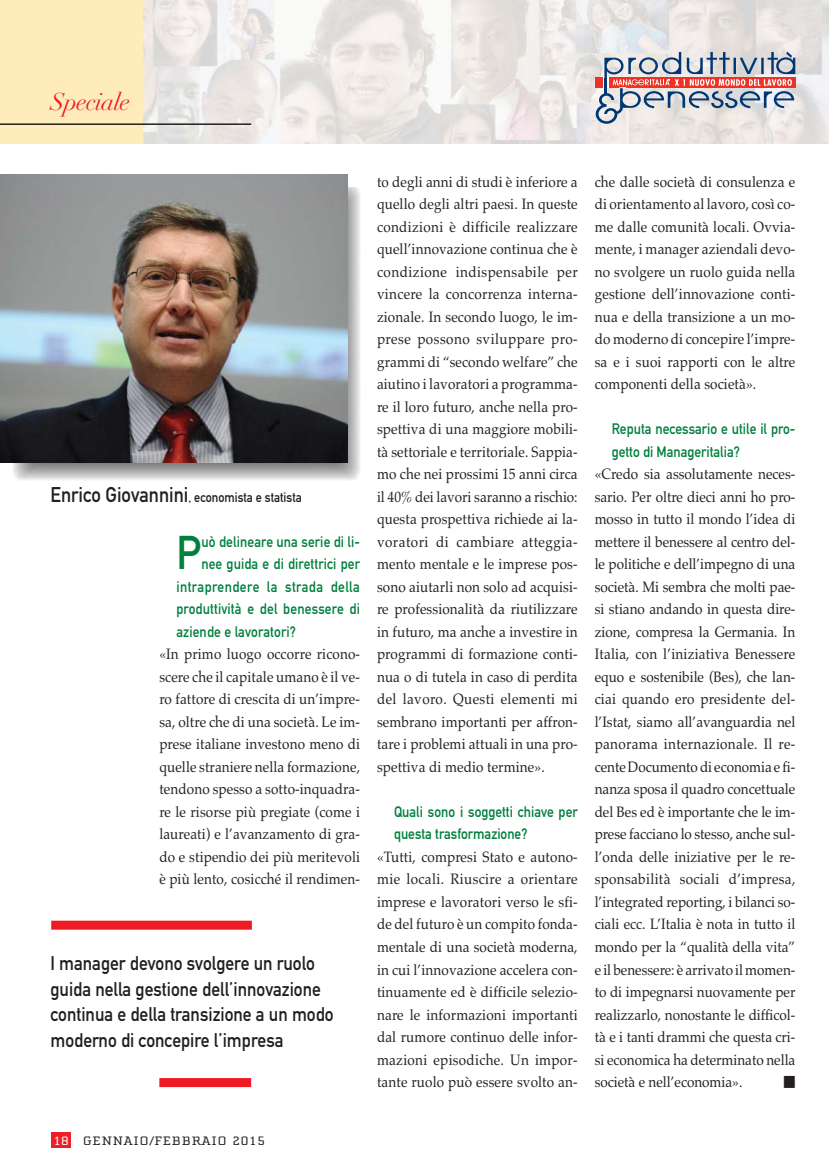
<style>
.page{position:relative;width:830px;height:1170px;background:#fff}
.page>*{position:absolute;margin:0;border:0;box-sizing:border-box;transform-origin:0 0}
.t1{font:46.65px "DIN Mittelschrift";color:#007f3d;scale:.9 1}
.t2{font:italic 24px "Didot LH";letter-spacing:-.025em;color:#ed1c24}
.t3{font:19.5px/25.5px "DIN Mittelschrift";color:#231f20;scale:.9 1}
.t4{font:15px/22.5px "Palatino";letter-spacing:.01em;color:#231f20;text-align:justify;scale:.9 1}
.t5{font:15px/22.5px "DIN Mittelschrift";letter-spacing:.01em;color:#007f3d;scale:.9 1}
.t6{font:15px "DIN Mittelschrift";letter-spacing:.035em;color:#007f3d;scale:.9 1}
.t7{font:13.5px "DIN Mittelschrift";color:#231f20;scale:.9 1}
.t8{font:12.6px "Cholla Slab";letter-spacing:.05em;color:#231f20;scale:1.2 1}
.s1{font-size:21px}
.s2{color:#fff}
</style>
<div class="page">
<img style="left:12px;top:187px;width:348px;height:293px">
<img style="left:142px;top:0;width:687px;height:143px">
<div style="left:595px;top:77px;width:200px;height:10px;background:#ee3224"></div>
<svg style="left:595px;top:51px;width:199px;height:73px;background:#c5b6bc"></svg>
<div style="left:0;top:0;width:142px;height:143px;background:#ffecbb"></div>
<div style="left:51px;top:1131px;width:20px;height:16px;background:#ed1e25"></div>
<hr style="left:0;top:123px;width:251px;height:2px;background:#231f20">
<img style="left:0;top:174px;width:347px;height:288px">
<div style="left:51px;top:920px;width:201px;height:9px;background:#ed1c24"></div>
<div style="left:159px;top:1077px;width:92px;height:9px;background:#ed1c24"></div>
<h2 class="t2" style="left:50px;top:92px;width:81px">Speciale</h2>
<p class="t7" style="left:50px;top:492px;width:280px"><span class="s1">Enrico Giovannini</span>, economista e statista</p>
<h1 class="t1" style="left:176px;top:536px;width:29px">P</h1>
<p class="t5" style="left:201px;top:531px;width:177px">uò delineare una serie di li-</p>
<p class="t5" style="left:201px;top:554px;width:178px">nee guida e di direttrici per</p>
<p class="t6" style="left:176px;top:581px;width:205px">intraprendere la strada della</p>
<p class="t5" style="left:176px;top:599px;width:205px">produttività e del benessere di</p>
<p class="t5" style="left:176px;top:621px;width:134px">aziende e lavoratori?</p>
<p class="t4" style="left:159px;top:644px;width:224px">«In primo luogo occorre ricono&shy;scere che il capitale umano è il ve&shy;ro fattore di crescita di un’impre&shy;sa, oltre che di una società. Le im&shy;prese italiane investono meno di quelle straniere nella formazione, tendono spesso a sotto-inquadra&shy;re le risorse più pregiate (come i laureati) e l’avanzamento di gra&shy;do e stipendio dei più meritevoli è più lento, cosicché il rendimen-</p>
<h3 class="t3" style="left:50px;top:952px;width:316px">I manager devono svolgere un ruolo guida nella gestione dell’innovazione continua e della transizione a un modo moderno di concepire l’impresa</h3>
<p class="t4" style="left:377px;top:172px;width:224px">to degli anni di studi è inferiore a quello degli altri paesi. In queste condizioni è difficile realizzare quell’innovazione continua che è condizione indispensabile per vincere la concorrenza interna&shy;zionale. In secondo luogo, le im&shy;prese possono sviluppare pro&shy;grammi di “secondo welfare” che aiutino i lavoratori a programma&shy;re il loro futuro, anche nella pro&shy;spettiva di una maggiore mobili&shy;tà settoriale e territoriale. Sappia&shy;mo che nei prossimi 15 anni circa il 40% dei lavori saranno a rischio: questa prospettiva richiede ai la&shy;voratori di cambiare atteggia&shy;mento mentale e le imprese pos&shy;sono aiutarli non solo ad acquisi&shy;re professionalità da riutilizzare in futuro, ma anche a investire in programmi di formazione conti&shy;nua o di tutela in caso di perdita del lavoro. Questi elementi mi sembrano importanti per affron&shy;tare i problemi attuali in una pro&shy;spettiva di medio termine».</p>
<p class="t5" style="left:394px;top:801px;width:205px">Quali sono i soggetti chiave per questa trasformazione?</p>
<p class="t4" style="left:377px;top:847px;width:224px">«Tutti, compresi Stato e autono&shy;mie locali. Riuscire a orientare imprese e lavoratori verso le sfi&shy;de del futuro è un compito fonda&shy;mentale di una società moderna, in cui l’innovazione accelera con&shy;tinuamente ed è difficile selezio&shy;nare le informazioni importanti dal rumore continuo delle infor&shy;mazioni episodiche. Un impor&shy;tante ruolo può essere svolto an-</p>
<p class="t4" style="left:594px;top:172px;width:224px">che dalle società di consulenza e di orientamento al lavoro, così co&shy;me dalle comunità locali. Ovvia&shy;mente, i manager aziendali devo&shy;no svolgere un ruolo guida nella gestione dell’innovazione conti&shy;nua e della transizione a un mo&shy;do moderno di concepire l’impre&shy;sa e i suoi rapporti con le altre componenti della società».</p>
<p class="t5" style="left:611px;top:419px;width:205px">Reputa necessario e utile il pro&shy;getto di Manageritalia?</p>
<p class="t4" style="left:594px;top:464px;width:224px">«Credo sia assolutamente neces&shy;sario. Per oltre dieci anni ho pro&shy;mosso in tutto il mondo l’idea di mettere il benessere al centro del&shy;le politiche e dell’impegno di una società. Mi sembra che molti pae&shy;si stiano andando in questa dire&shy;zione, compresa la Germania. In Italia, con l’iniziativa Benessere equo e sostenibile (Bes), che lan&shy;ciai quando ero presidente del&shy;l’Istat, siamo all’avanguardia nel panorama internazionale. Il re&shy;cente Documento di economia e fi&shy;nanza sposa il quadro concettuale del Bes ed è importante che le im&shy;prese facciano lo stesso, anche sul&shy;l’onda delle iniziative per le re&shy;sponsabilità sociali d’impresa, l’integrated reporting, i bilanci so&shy;ciali ecc. L’Italia è nota in tutto il mondo per la “qualità della vita” e il benessere: è arrivato il momen&shy;to di impegnarsi nuovamente per realizzarlo, nonostante le difficol&shy;tà e i tanti drammi che questa cri&shy;si economica ha determinato nella società e nell’economia».</p>
<p class="t8" style="left:53px;top:1135px;width:178px"><span class="s2">18</span> GENNAIO/FEBBRAIO 2015</p>
</div>
